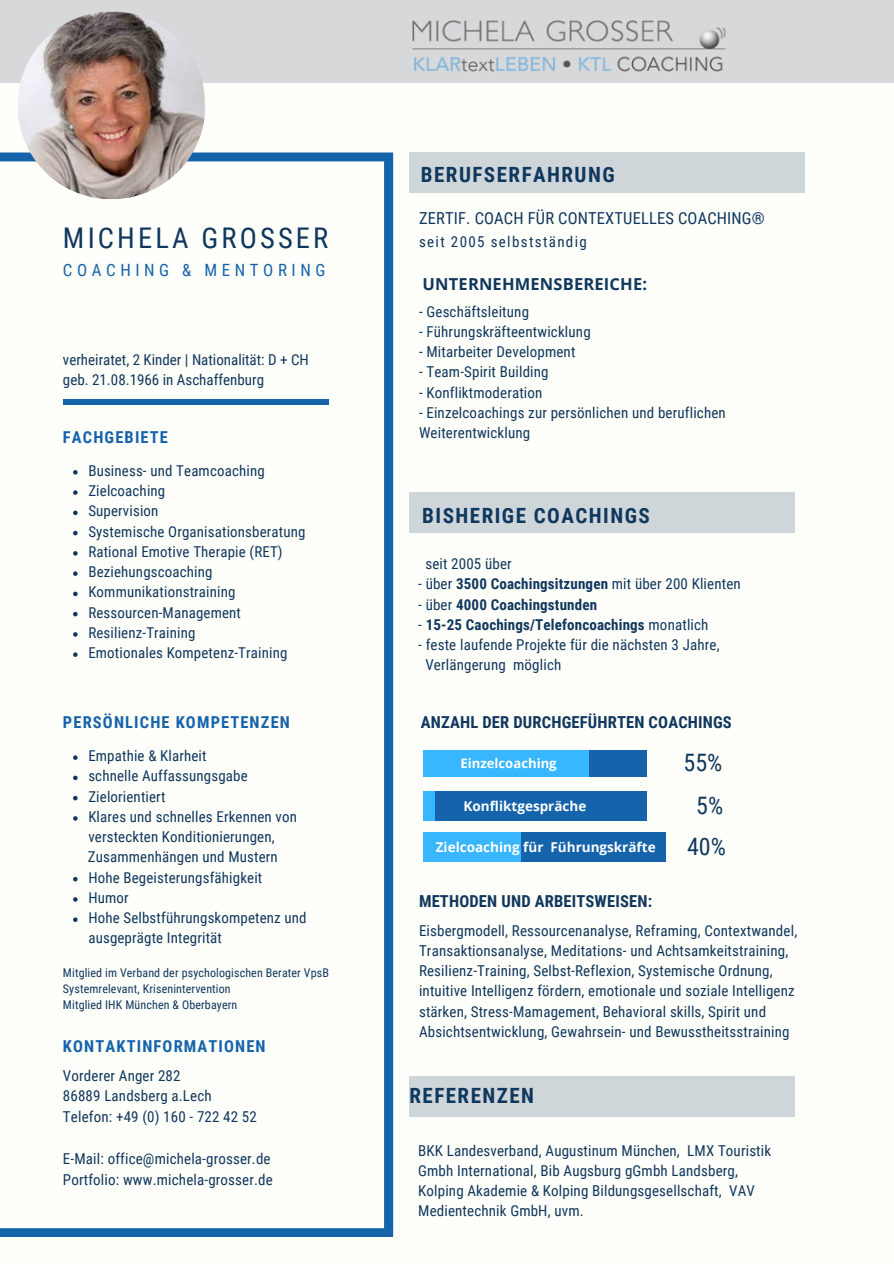
<style>
.page{position:relative;width:894px;height:1264px;background:#fff}
.page>*{position:absolute;margin:0;border:0;box-sizing:border-box;transform-origin:0 0}
.t1{font:28.5px "Roboto Condensed";letter-spacing:.11em;color:#10375d}
.t2{font:24px "Roboto Condensed";color:#10375d}
.t3{font:700 21px "Roboto Condensed";letter-spacing:.07em;color:#10375d}
.t4{font:16.95px "Roboto Condensed";letter-spacing:.27em;color:#1463ab}
.t5{font:700 16.5px "Roboto Condensed";letter-spacing:.01em;color:#10375d}
.t6{font:16.5px "Roboto Condensed";letter-spacing:.01em;color:#10375d}
.t7{font:700 16.5px "Open Sans";letter-spacing:.01em;color:#10375d}
.t8{font:700 16.35px "Roboto Condensed";letter-spacing:.07em;color:#1463ab}
.t9{font:15px/20.2px "Roboto Condensed";letter-spacing:.01em;color:#10375d}
.t10{font:700 15px "Roboto Condensed";letter-spacing:.01em;color:#10375d}
.t11{font:15px "Roboto Condensed";letter-spacing:.09em;color:#10375d}
.t12{font:700 13.5px "Open Sans";color:#fff}
.t13{font:700 13.05px "Open Sans";color:#fff}
.t14{font:12px "Roboto Condensed";letter-spacing:.01em;color:#10375d}
.s1{font-weight:700}
.s2{font-weight:400}
</style>
<div class="page">
<div style="left:0;top:0;width:893px;height:1263px;background:#fefefa"></div>
<div style="left:409px;top:492px;width:384px;height:41px;background:#ced6da"></div>
<svg style="left:0;top:152px;width:393px;height:1084px"></svg>
<div style="left:63px;top:399px;width:265px;height:6px;background:#1463ab"></div>
<div style="left:409px;top:152px;width:395px;height:41px;background:#ced6da"></div>
<div style="left:409px;top:1075px;width:384px;height:41px;background:#ced6da"></div>
<img style="left:350px;top:0;width:543px;height:83px">
<div style="left:423px;top:750px;width:223px;height:27px;background:#1463ab"></div>
<div style="left:423px;top:750px;width:165px;height:27px;background:#38b6ff"></div>
<div style="left:423px;top:791px;width:223px;height:29px;background:#1463ab"></div>
<div style="left:423px;top:791px;width:11px;height:29px;background:#38b6ff"></div>
<div style="left:423px;top:832px;width:242px;height:29px;background:#1463ab"></div>
<div style="left:423px;top:832px;width:97px;height:29px;background:#38b6ff"></div>
<img style="left:15px;top:9px;width:193px;height:193px">
<svg style="left:73px;top:470px;width:5px;height:4px"></svg>
<svg style="left:73px;top:490px;width:5px;height:5px"></svg>
<svg style="left:73px;top:510px;width:5px;height:5px"></svg>
<svg style="left:73px;top:531px;width:5px;height:4px"></svg>
<svg style="left:73px;top:551px;width:5px;height:4px"></svg>
<svg style="left:73px;top:571px;width:5px;height:5px"></svg>
<svg style="left:73px;top:591px;width:5px;height:5px"></svg>
<svg style="left:73px;top:612px;width:5px;height:4px"></svg>
<svg style="left:73px;top:632px;width:5px;height:4px"></svg>
<svg style="left:73px;top:652px;width:5px;height:5px"></svg>
<svg style="left:73px;top:755px;width:5px;height:5px"></svg>
<svg style="left:73px;top:775px;width:5px;height:5px"></svg>
<svg style="left:73px;top:796px;width:5px;height:4px"></svg>
<svg style="left:73px;top:816px;width:5px;height:4px"></svg>
<svg style="left:73px;top:877px;width:5px;height:4px"></svg>
<svg style="left:73px;top:897px;width:5px;height:4px"></svg>
<svg style="left:73px;top:917px;width:5px;height:5px"></svg>
<p class="t1" style="left:63px;top:222px;width:267px">MICHELA GROSSER</p>
<p class="t4" style="left:63px;top:260px;width:264px">COACHING &amp; MENTORING</p>
<h6 class="t9" style="left:63px;top:349px;width:247px">verheiratet, 2 Kinder | Nationalität: D + CH</h6>
<h4 class="t9" style="left:63px;top:369px;width:203px">geb. 21.08.1966 in Aschaffenburg</h4>
<p class="t8" style="left:63px;top:428px;width:106px">FACHGEBIETE</p>
<p class="t9" style="left:88px;top:460px;width:178px">Business- und Teamcoaching</p>
<p class="t9" style="left:88px;top:480px;width:78px">Zielcoaching</p>
<p class="t9" style="left:88px;top:501px;width:72px">Supervision</p>
<p class="t9" style="left:88px;top:521px;width:219px">Systemische Organisationsberatung</p>
<h4 class="t9" style="left:88px;top:541px;width:196px">Rational Emotive Therapie (RET)</h4>
<p class="t9" style="left:88px;top:561px;width:126px">Beziehungscoaching</p>
<p class="t9" style="left:88px;top:582px;width:149px">Kommunikationstraining</p>
<p class="t9" style="left:88px;top:602px;width:154px">Ressourcen-Management</p>
<p class="t9" style="left:88px;top:622px;width:109px">Resilienz-Training</p>
<p class="t9" style="left:88px;top:642px;width:200px">Emotionales Kompetenz-Training</p>
<p class="t8" style="left:63px;top:713px;width:228px">PERSÖNLICHE KOMPETENZEN</p>
<h3 class="t9" style="left:88px;top:745px;width:120px">Empathie &amp; Klarheit</h3>
<h5 class="t9" style="left:88px;top:766px;width:161px">schnelle Auffassungsgabe</h5>
<h1 class="t9" style="left:88px;top:786px;width:78px">Zielorientiert</h1>
<h4 class="t9" style="left:88px;top:806px;width:210px">Klares und schnelles Erkennen von versteckten Konditionierungen,</h4>
<p class="t9" style="left:88px;top:847px;width:191px">Zusammenhängen und Mustern</p>
<p class="t9" style="left:88px;top:867px;width:175px">Hohe Begeisterungsfähigkeit</p>
<p class="t9" style="left:88px;top:887px;width:42px">Humor</p>
<p class="t9" style="left:88px;top:907px;width:220px">Hohe Selbstführungskompetenz und ausgeprägte Integrität</p>
<h2 class="t14" style="left:63px;top:965px;width:267px">Mitglied im Verband der psychologischen Berater VpsB</h2>
<h6 class="t14" style="left:63px;top:981px;width:169px">Systemrelevant, Krisenintervention</h6>
<h2 class="t14" style="left:63px;top:997px;width:176px">Mitglied IHK München &amp; Oberbayern</h2>
<p class="t8" style="left:63px;top:1036px;width:204px">KONTAKTINFORMATIONEN</p>
<p class="t9" style="left:63px;top:1065px;width:119px">Vorderer Anger 282</p>
<p class="t9" style="left:63px;top:1086px;width:150px">86889 Landsberg a.Lech</p>
<h3 class="t9" style="left:63px;top:1107px;width:195px">Telefon: +49 (0) 160 - 722 42 52</h3>
<p class="t9" style="left:63px;top:1148px;width:209px">E-Mail: office@michela-grosser.de</p>
<p class="t9" style="left:63px;top:1169px;width:211px">Portfolio: www.michela-grosser.de</p>
<p class="t3" style="left:421px;top:163px;width:195px">BERUFSERFAHRUNG</p>
<p class="t6" style="left:419px;top:208px;width:347px">ZERTIF. COACH FÜR CONTEXTUELLES COACHING®</p>
<p class="t11" style="left:419px;top:233px;width:169px">seit 2005 selbstständig</p>
<p class="t7" style="left:422px;top:272px;width:226px">UNTERNEHMENSBEREICHE:</p>
<h4 class="t9" style="left:419px;top:301px;width:111px">- Geschäftsleitung</h4>
<p class="t9" style="left:419px;top:321px;width:173px">- Führungskräfteentwicklung</p>
<p class="t9" style="left:419px;top:342px;width:158px">- Mitarbeiter Development</p>
<p class="t9" style="left:419px;top:362px;width:131px">- Team-Spirit Building</p>
<p class="t9" style="left:419px;top:382px;width:125px">- Konfliktmoderation</p>
<p class="t9" style="left:419px;top:402px;width:308px">- Einzelcoachings zur persönlichen und beruflichen<br>Weiterentwicklung</p>
<p class="t3" style="left:422px;top:503px;width:229px">BISHERIGE COACHINGS</p>
<p class="t9" style="left:425px;top:553px;width:88px">seit 2005 über</p>
<p class="t9" style="left:418px;top:574px;width:324px">- über <span class="s1">3500 Coachingsitzungen</span> mit über 200 Klienten</p>
<p class="t10" style="left:418px;top:595px;width:180px"><span class="s2">- über</span> 4000 Coachingstunden</p>
<p class="t10" style="left:418px;top:616px;width:292px"><span class="s2">-</span> 15-25 Caochings/Telefoncoachings <span class="s2">monatlich</span></p>
<h5 class="t9" style="left:418px;top:634px;width:303px">- feste laufende Projekte für die nächsten 3 Jahre,</h5>
<p class="t9" style="left:425px;top:655px;width:137px">Verlängerung möglich</p>
<p class="t5" style="left:421px;top:713px;width:312px">ANZAHL DER DURCHGEFÜHRTEN COACHINGS</p>
<h4 class="t13" style="left:460px;top:753px;width:98px">Einzelcoaching</h4>
<h2 class="t12" style="left:463px;top:796px;width:124px">Konfliktgespräche</h2>
<p class="t12" style="left:435px;top:837px;width:221px">Zielcoaching für Führungskräfte</p>
<p class="t5" style="left:419px;top:892px;width:234px">METHODEN UND ARBEITSWEISEN:</p>
<p class="t2" style="left:683px;top:749px;width:40px">55%</p>
<h3 class="t2" style="left:696px;top:791px;width:29px">5%</h3>
<p class="t2" style="left:687px;top:832px;width:40px">40%</p>
<p class="t9" style="left:419px;top:920px;width:379px">Eisbergmodell, Ressourcenanalyse, Reframing, Contextwandel, Transaktionsanalyse, Meditations- und Achtsamkeitstraining, Resilienz-Training, Selbst-Reflexion, Systemische Ordnung, intuitive Intelligenz fördern, emotionale und soziale Intelligenz stärken, Stress-Mamagement, Behavioral skills, Spirit und Absichtsentwicklung, Gewahrsein- und Bewusstheitsstraining</p>
<h4 class="t3" style="left:409px;top:1083px;width:126px">REFERENZEN</h4>
<p class="t9" style="left:418px;top:1140px;width:354px">BKK Landesverband, Augustinum München, LMX Touristik<br>Gmbh International, Bib Augsburg gGmbh Landsberg,</p>
<p class="t9" style="left:418px;top:1180px;width:338px">Kolping Akademie &amp; Kolping Bildungsgesellschaft, VAV<br>Medientechnik GmbH, uvm.</p>
</div>
